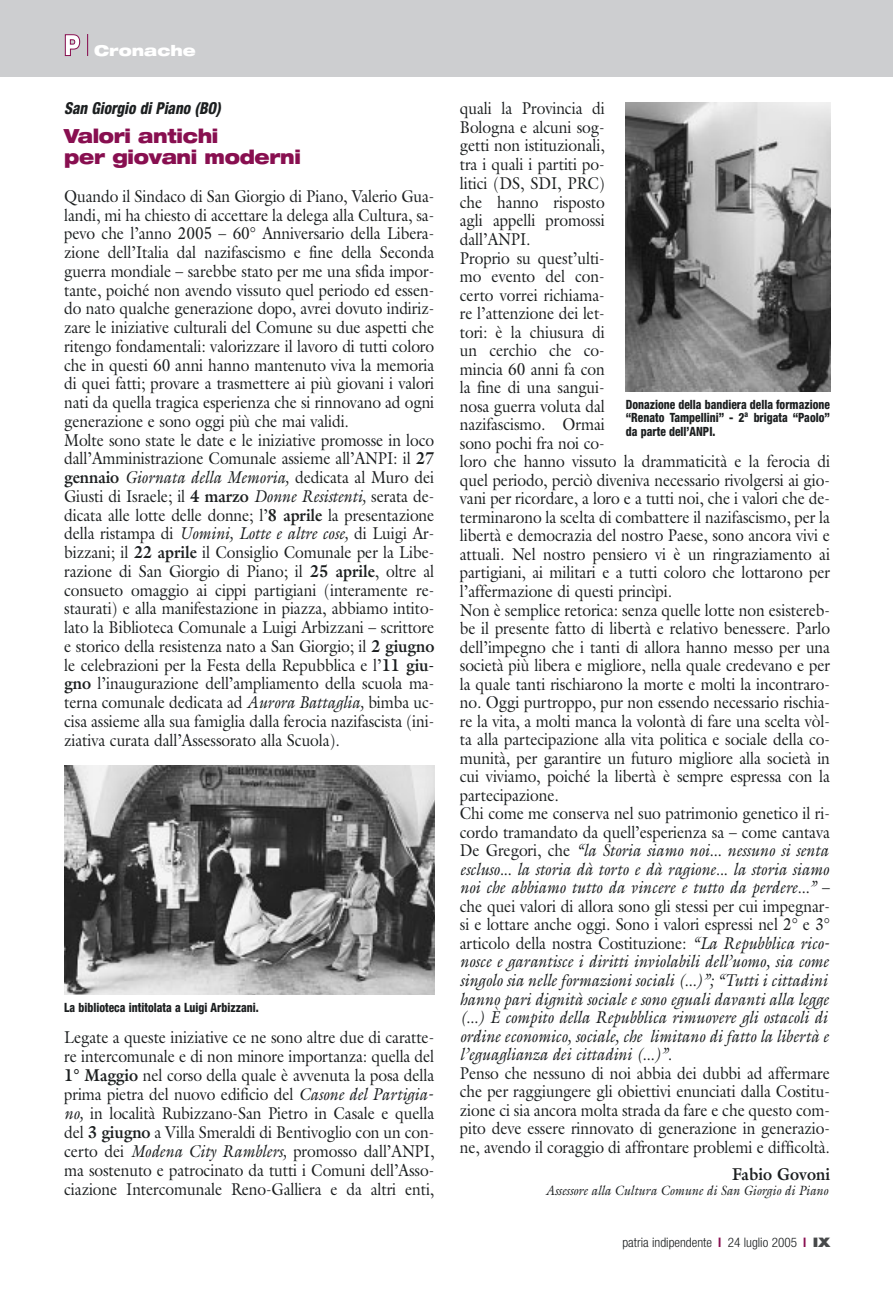
<style>
.page{position:relative;width:893px;height:1296px;background:#fff}
.page>*{position:absolute;margin:0;border:0;box-sizing:border-box;transform-origin:0 0}
.t1{font:900 expanded 19.5px/21px "Helvetica Neue";letter-spacing:-.02em;color:#880f50;scale:.9 1}
.t2{font:17.25px/18.6px "Galliard";letter-spacing:-.005em;color:#1c1f20;scale:.9 1}
.t3{font:700 17.25px "Galliard";color:#1c1f20;scale:.9 1}
.t4{font:italic 800 condensed 16.5px "Helvetica Neue";color:#1c1f20;scale:.9 1}
.t5{font:900 expanded 15px "Helvetica Neue";color:#fff}
.t6{font:italic 13.5px "Galliard";color:#1c1f20;scale:.9 1}
.t7{font:300 condensed 13.2px "Helvetica Neue";color:#1c1f20}
.t8{font:800 condensed 12.75px/13.5px "Helvetica Neue";color:#1c1f20;text-align:justify;scale:.9 1}
.s1{font-weight:700}
.s2{font-style:italic}
.s3{font-weight:700;color:#880f50}
.s4{font-weight:900;font-stretch:expanded;color:#47494a}
</style>
<div class="page">
<div style="left:0;top:0;width:892px;height:77px;background:#cdced0"></div>
<svg style="left:64px;top:34px;width:24px;height:23px"></svg>
<img style="left:64px;top:765px;width:370px;height:230px">
<img style="left:625px;top:102px;width:205px;height:289px">
<p class="t5" style="left:94px;top:45px;width:103px">Cronache</p>
<p class="t4" style="left:64px;top:102px;width:175px">San Giorgio di Piano (BO)</p>
<p class="t1" style="left:64px;top:128px;width:264px">Valori antichi<br>per giovani moderni</p>
<p class="t2" style="left:64px;top:188px;width:413px">Quando il Sindaco di San Giorgio di Piano, Valerio Gua&shy;landi, mi ha chiesto di accettare la delega alla Cultura, sa&shy;pevo che l’anno 2005 – 60° Anniversario della Libera&shy;zione dell’Italia dal nazifascismo e fine della Seconda guerra mondiale – sarebbe stato per me una sfida impor&shy;tante, poiché non avendo vissuto quel periodo ed essen&shy;do nato qualche generazione dopo, avrei dovuto indiriz&shy;zare le iniziative culturali del Comune su due aspetti che ritengo fondamentali: valorizzare il lavoro di tutti coloro che in questi 60 anni hanno mantenuto viva la memoria di quei fatti; provare a trasmettere ai più giovani i valori nati da quella tragica esperienza che si rinnovano ad ogni generazione e sono oggi più che mai validi.<br>Molte sono state le date e le iniziative promosse in loco dall’Amministrazione Comunale assieme all’ANPI: il <span class="s1">27 gennaio</span> <span class="s2">Giornata della Memoria,</span> dedicata al Muro dei Giusti di Israele; il <span class="s1">4 marzo</span> <span class="s2">Donne Resistenti,</span> serata de&shy;dicata alle lotte delle donne; l’<span class="s1">8 aprile</span> la presentazione della ristampa di <span class="s2">Uomini, Lotte e altre cose,</span> di Luigi Ar&shy;bizzani; il <span class="s1">22 aprile</span> il Consiglio Comunale per la Libe&shy;razione di San Giorgio di Piano; il <span class="s1">25 aprile</span>, oltre al consueto omaggio ai cippi partigiani (interamente re&shy;staurati) e alla manifestazione in piazza, abbiamo intito&shy;lato la Biblioteca Comunale a Luigi Arbizzani – scrittore e storico della resistenza nato a San Giorgio; il <span class="s1">2 giugno </span>le celebrazioni per la Festa della Repubblica e l’<span class="s1">11 giu&shy;gno</span> l’inaugurazione dell’ampliamento della scuola ma&shy;terna comunale dedicata ad <span class="s2">Aurora Battaglia,</span> bimba uc&shy;cisa assieme alla sua famiglia dalla ferocia nazifascista (ini&shy;ziativa curata dall’Assessorato alla Scuola).</p>
<p class="t8" style="left:64px;top:1002px;width:217px">La biblioteca intitolata a Luigi Arbizzani.</p>
<p class="t2" style="left:64px;top:1029px;width:413px;line-height:19px;text-align:justify">Legate a queste iniziative ce ne sono altre due di caratte&shy;re intercomunale e di non minore importanza: quella del <span class="s1">1° Maggio</span> nel corso della quale è avvenuta la posa della prima pietra del nuovo edificio del <span class="s2">Casone del Partigia&shy;no,</span> in località Rubizzano-San Pietro in Casale e quella del <span class="s1">3 giugno</span> a Villa Smeraldi di Bentivoglio con un con&shy;certo dei <span class="s2">Modena City Ramblers,</span> promosso dall’ANPI, ma sostenuto e patrocinato da tutti i Comuni dell’Asso&shy;ciazione Intercomunale Reno-Galliera e da altri enti,</p>
<p class="t2" style="left:460px;top:100px;width:413px">quali la Provincia di<br>Bologna e alcuni sog-<br>getti non istituzionali,<br>tra i quali i partiti po-<br>litici (DS, SDI, PRC)<br>che hanno risposto<br>agli appelli promossi<br>dall’ANPI.<br>Proprio su quest’ulti-<br>mo evento del con-<br>certo vorrei richiama-<br>re l’attenzione dei let-<br>tori: è la chiusura di<br>un cerchio che co-<br>mincia 60 anni fa con<br>la fine di una sangui-<br>nosa guerra voluta dal<br>nazifascismo. Ormai<br>sono pochi fra noi co-<br>loro che hanno vissuto la drammaticità e la ferocia di quel periodo, perciò diveniva necessario rivolgersi ai gio&shy;vani per ricordare, a loro e a tutti noi, che i valori che de&shy;terminarono la scelta di combattere il nazifascismo, per la libertà e democrazia del nostro Paese, sono ancora vivi e attuali. Nel nostro pensiero vi è un ringraziamento ai partigiani, ai militari e a tutti coloro che lottarono per l’affermazione di questi princìpi.<br>Non è semplice retorica: senza quelle lotte non esistereb&shy;be il presente fatto di libertà e relativo benessere. Parlo dell’impegno che i tanti di allora hanno messo per una società più libera e migliore, nella quale credevano e per la quale tanti rischiarono la morte e molti la incontraro&shy;no. Oggi purtroppo, pur non essendo necessario rischia&shy;re la vita, a molti manca la volontà di fare una scelta vòl&shy;ta alla partecipazione alla vita politica e sociale della co&shy;munità, per garantire un futuro migliore alla società in cui viviamo, poiché la libertà è sempre espressa con la partecipazione.<br>Chi come me conserva nel suo patrimonio genetico il ri&shy;cordo tramandato da quell’esperienza sa – come cantava De Gregori, che <span class="s2">“la Storia siamo noi... nessuno si senta escluso... la storia dà torto e dà ragione... la storia siamo noi che abbiamo tutto da vincere e tutto da perdere...”</span> – che quei valori di allora sono gli stessi per cui impegnar&shy;si e lottare anche oggi. Sono i valori espressi nel 2° e 3° articolo della nostra Costituzione: <span class="s2">“La Repubblica rico&shy;nosce e garantisce i diritti inviolabili dell’uomo, sia come singolo sia nelle formazioni sociali (...)”; “Tutti i cittadini hanno pari dignità sociale e sono eguali davanti alla legge (...) È compito della Repubblica rimuovere gli ostacoli di ordine economico, sociale, che limitano di fatto la libertà e l’eguaglianza dei cittadini (...)”.</span></p>
<p class="t2" style="left:460px;top:1065px;width:413px;text-align:justify">Penso che nessuno di noi abbia dei dubbi ad affermare che per raggiungere gli obiettivi enunciati dalla Costitu&shy;zione ci sia ancora molta strada da fare e che questo com&shy;pito deve essere rinnovato di generazione in generazio&shy;ne, avendo il coraggio di affrontare problemi e difficoltà.</p>
<p class="t3" style="left:732px;top:1168px;width:110px">Fabio Govoni</p>
<p class="t6" style="left:545px;top:1185px;width:315px">Assessore alla Cultura Comune di San Giorgio di Piano</p>
<p class="t8" style="left:625px;top:399px;width:228px">Donazione della bandiera della formazione “Renato Tampellini” - 2<sup>a</sup> brigata “Paolo” da parte dell’ANPI.</p>
<p class="t7" style="left:622px;top:1238px;width:209px">patria indipendente <span class="s3">l</span> 24 luglio 2005 <span class="s3">l</span> <span class="s4">IX</span></p>
</div>
